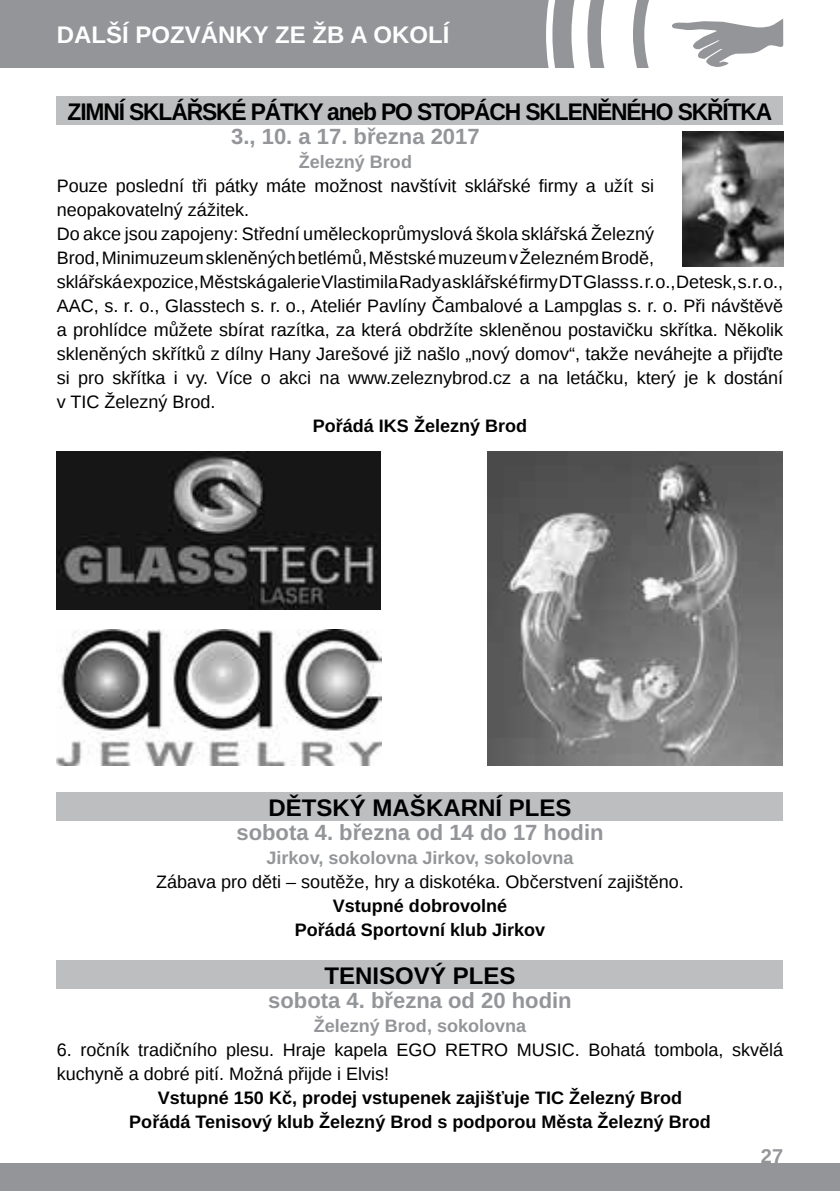
<style>
.page{position:relative;width:840px;height:1191px;background:#fff}
.page>*{position:absolute;margin:0;border:0;box-sizing:border-box;transform-origin:0 0}
.t1{font:700 24px "Liberation Sans";letter-spacing:-.05em;color:#000;scale:.95 1}
.t2{font:700 24px "Liberation Sans";letter-spacing:-.05em;color:#000}
.t3{font:700 24px "Liberation Sans";color:#fff}
.t4{font:700 22px "Liberation Sans";color:#939598}
.t5{font:700 20px "Liberation Sans";color:#939598}
.t6{font:18px/24px "Liberation Sans";color:#000}
.t7{font:700 18px/24px "Liberation Sans";color:#000;text-align:center}
.t8{font:700 18px "Liberation Sans";color:#939598}
</style>
<div class="page">
<div style="left:0;top:1163px;width:839px;height:28px;background:#939598"></div>
<img style="left:487px;top:452px;width:295px;height:313px">
<div style="left:0;top:0;width:663px;height:67px;background:#939598"></div>
<svg style="left:542px;top:0;width:242px;height:185px"></svg>
<div style="left:57px;top:96px;width:725px;height:29px;background:#bcbec0"></div>
<div style="left:57px;top:792px;width:725px;height:29px;background:#bcbec0"></div>
<div style="left:57px;top:960px;width:725px;height:28px;background:#bcbec0"></div>
<img style="left:682px;top:132px;width:100px;height:134px">
<img style="left:57px;top:629px;width:324px;height:136px">
<img style="left:57px;top:452px;width:323px;height:157px">
<h1 class="t3" style="left:57px;top:18px;width:336px">další pozvánky ze žb a oko</h1>
<h1 class="t3" style="left:428px;top:18px;width:23px">lí</h1>
<h1 class="t1" style="left:68px;top:95px;width:14px">ZIMNÍ</h1>
<h1 class="t1" style="left:129px;top:95px;width:380px">SKLÁŘSKÉ PÁTKY aneb PO STOPÁCH</h1>
<h1 class="t1" style="left:525px;top:95px;width:107px">SKLENĚNÉH</h1>
<h1 class="t1" style="left:655px;top:95px;width:123px">O SKŘÍTKA</h1>
<p class="t4" style="left:231px;top:121px;width:250px">3., 10. a 17. března 2017</p>
<p class="t8" style="left:299px;top:149px;width:115px">Železný Brod</p>
<p class="t6" style="left:57px;top:175px;width:727px">Pouze poslední tři pátky máte možnost navštívit sklářské firmy a užít si neopakovatelný zážitek.<br>Do akce jsou zapojeny: Střední uměleckoprůmyslová škola sklářská Železný<br>Brod, Minimuzeum skleněných betlémů, Městské muzeum v Železném Brodě,<br>sklářská expozice, Městská galerie Vlastimila Rady a sklářské firmy DT Glass s. r. o., Detesk, s. r. o., AAC, s. r. o., Glasstech s. r. o., Ateliér Pavlíny Čambalové a Lampglas s. r. o. Při návštěvě a prohlídce můžete sbírat razítka, za která obdržíte skleněnou postavičku skřítka. N ěkolik skleněných skřítků z dílny Hany Jarešové již našlo „nový domov“, takže neváhejte a přijďte si pro skřítka i vy. Více o akci na www.zeleznybrod.cz a na letáčku, který je k dostání v TIC Železný Brod.</p>
<p class="t7" style="left:313px;top:413px;width:216px">Pořádá IKS Železný Brod</p>
<h1 class="t2" style="left:268px;top:791px;width:122px">DĚTSKÝ MAŠ</h1>
<h1 class="t2" style="left:426px;top:791px;width:33px">KARNÍ</h1>
<h1 class="t2" style="left:508px;top:791px;width:32px">PLES</h1>
<p class="t4" style="left:236px;top:817px;width:368px">sobota 4. března od 14 do 17 hodin</p>
<p class="t8" style="left:266px;top:845px;width:308px">Jirkov, sokolovna Jirkov, sokolovna</p>
<p class="t6" style="left:156px;top:871px;width:529px">Zábava pro děti – soutěže, hry a diskotéka. Občerstvení zajištěno.</p>
<p class="t7" style="left:294px;top:893px;width:252px">Vstupné dobrovolné<br>Pořádá Sportovní klub Jirkov</p>
<h1 class="t2" style="left:324px;top:959px;width:30px">TENIS</h1>
<h1 class="t2" style="left:395px;top:959px;width:90px">OVÝ PLES</h1>
<p class="t4" style="left:268px;top:985px;width:305px">sobota 4. března od 20 hodin</p>
<p class="t8" style="left:314px;top:1013px;width:214px">Železný Brod, sokolovna</p>
<p class="t6" style="left:57px;top:1039px;width:438px">6. ročník tradičního plesu. Hraje kapela EGO RETRO</p>
<p class="t6" style="left:516px;top:1039px;width:268px">MUSIC. Bohatá tombola, skvělá</p>
<p class="t6" style="left:57px;top:1063px;width:334px">kuchyně a dobré pití. Možná přijde i Elvis!</p>
<p class="t7" style="left:129px;top:1085px;width:582px">Vstupné 150 Kč, prodej vstupenek zajišťuje TIC Železný Brod<br>Pořádá Tenisový klub Železný Brod s podporou Města Železný Brod</p>
<p class="t5" style="left:760px;top:1142px;width:24px">27</p>
</div>
